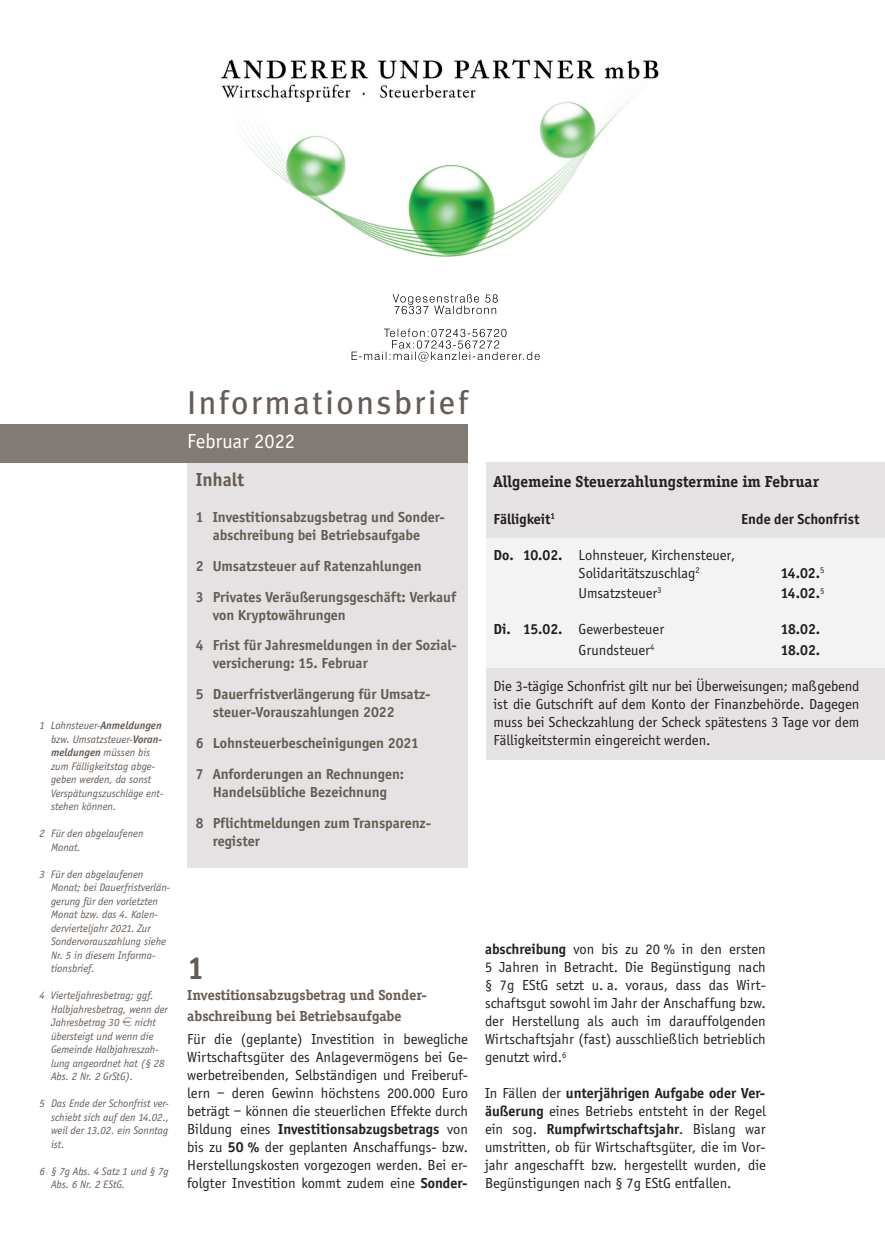
<style>
.page{position:relative;width:885px;height:1259px;background:#fff}
.page>*{position:absolute;margin:0;border:0;box-sizing:border-box;transform-origin:0 0}
.t1{font:33px "Meta Plus";letter-spacing:.075em;color:#665c55}
.t2{font:700 33px "Officina Serif";color:#665c55}
.t3{font:21px "Officina Sans";color:#fff}
.t4{font:700 19.5px "Officina Sans";color:#665c55}
.t5{font:700 16.5px "Officina Serif";color:#231f20}
.t6{font:15px/18px "Officina Sans";color:#231f20;text-align:justify}
.t7{font:700 15px/30.8px "Officina Sans";color:#665c55}
.t8{font:700 15px/21px "Officina Serif";color:#665c55}
.t9{font:700 15px "Officina Sans";color:#231f20}
.t10{font:italic 11.25px/13.5px "Officina Sans";color:#665c55}
.s1{font-weight:700}
.s2{font-family:"Eurofont";font-style:normal}
</style>
<div class="page">
<img style="left:221px;top:59px;width:438px;height:303px">
<div style="left:187px;top:462px;width:281px;height:405px;background:#e4e2e2"></div>
<div style="left:0;top:424px;width:468px;height:38px;background:#827a74"></div>
<div style="left:468px;top:462px;width:416px;height:298px;background:#e4e2e2"></div>
<div style="left:485px;top:538px;width:399px;height:130px;background:#f3f3f3"></div>
<div style="left:468px;top:421px;width:17px;height:374px;background:#fff"></div>
<p class="t10" style="left:51px;top:719px;width:114px;text-indent:-12px">1 Lohnsteuer-<span class="s1">Anmeldungen </span>bzw. Umsatzsteuer-<span class="s1">Voran&shy;meldungen</span> müssen bis zum Fälligkeitstag abge&shy;geben werden, da sonst<br>Verspätungszuschläge ent&shy;stehen können.</p>
<p class="t10" style="left:51px;top:827px;width:94px;text-indent:-12px">2 Für den abgelaufenen<br>Monat.</p>
<p class="t10" style="left:51px;top:868px;width:120px;text-indent:-12px">3 Für den abgelaufenen<br>Monat; bei Dauerfristverlän&shy;gerung für den vorletzten<br>Monat bzw. das 4. Kalen&shy;dervierteljahr 2021. Zur<br>Sondervorauszahlung siehe<br>Nr. 5 in diesem Informa&shy;tionsbrief.</p>
<p class="t10" style="left:51px;top:989px;width:118px;text-indent:-12px">4 Vierteljahresbetrag; ggf.<br>Halbjahresbetrag, wenn der<br>Jahresbetrag 30 <span class="s2">e</span> nicht übersteigt und wenn die<br>Gemeinde Halbjahreszah&shy;lung angeordnet hat (§ 28<br>Abs. 2 Nr. 2 GrStG).</p>
<p class="t10" style="left:51px;top:1097px;width:120px;text-align:justify;text-indent:-12px">5 Das Ende der Schonfrist ver&shy;schiebt sich auf den 14.02., weil der 13.02. ein Sonntag ist.</p>
<p class="t10" style="left:51px;top:1165px;width:119px;text-indent:-12px">6 § 7g Abs. 4 Satz 1 und § 7g<br>Abs. 6 Nr. 2 EStG.</p>
<h1 class="t1" style="left:187px;top:383px;width:282px">Informationsbrief</h1>
<h2 class="t3" style="left:187px;top:433px;width:109px">Februar 2022</h2>
<h3 class="t4" style="left:196px;top:472px;width:50px">Inhalt</h3>
<p class="t7" style="left:196px;top:509px;width:251px;line-height:18px;text-align:center">1 Investitionsabzugsbetrag und Sonder&shy;abschreibung bei Betriebsaufgabe</p>
<p class="t7" style="left:196px;top:552px;width:262px">2 Umsatzsteuer auf Ratenzahlungen<br>3 Privates Veräußerungsgeschäft: Verkauf</p>
<p class="t7" style="left:196px;top:600px;width:263px;text-indent:17px">von Kryptowährungen<br>4 Frist für Jahresmeldungen in der Sozial-</p>
<p class="t7" style="left:196px;top:649px;width:236px;text-indent:17px">versicherung: 15. Februar<br>5 Dauerfristverlängerung für Umsatz-</p>
<p class="t7" style="left:196px;top:698px;width:225px;text-indent:17px">steuer-Vorauszahlungen 2022<br>6 Lohnsteuerbescheinigungen 2021<br>7 Anforderungen an Rechnungen:</p>
<p class="t7" style="left:196px;top:777px;width:237px;text-indent:17px">Handelsübliche Bezeichnung<br>8 Pflichtmeldungen zum Transparenz-</p>
<p class="t7" style="left:213px;top:826px;width:49px">register</p>
<p class="t5" style="left:493px;top:475px;width:327px">Allgemeine Steuerzahlungstermine im Februar</p>
<p class="t9" style="left:493px;top:512px;width:63px">Fälligkeit<sup>1</sup></p>
<p class="t9" style="left:741px;top:512px;width:120px">Ende der Schonfrist</p>
<p class="t6" style="left:578px;top:547px;width:158px;text-indent:-85px"><span class="s1">Do. 10.02.</span> Lohnsteuer, Kirchensteuer,<br>Solidaritätszuschlag<sup>2</sup></p>
<p class="t9" style="left:780px;top:567px;width:45px">14.02.<sup>5</sup></p>
<p class="t6" style="left:578px;top:585px;width:84px">Umsatzsteuer<sup>3</sup></p>
<p class="t9" style="left:780px;top:587px;width:45px">14.02.<sup>5</sup></p>
<p class="t6" style="left:493px;top:621px;width:172px"><span class="s1">Di. 15.02.</span> Gewerbesteuer</p>
<p class="t9" style="left:780px;top:623px;width:41px">18.02.</p>
<p class="t6" style="left:578px;top:642px;width:77px">Grundsteuer<sup>4</sup></p>
<p class="t9" style="left:780px;top:644px;width:41px">18.02.</p>
<p class="t6" style="left:493px;top:678px;width:367px">Die 3-tägige Schonfrist gilt nur bei Überweisungen; maßgebend ist die Gutschrift auf dem Konto der Finanzbehörde. Dagegen muss bei Scheckzahlung der Scheck spätestens 3 Tage vor dem Fälligkeitstermin eingereicht werden.</p>
<h1 class="t2" style="left:187px;top:955px;width:19px">1</h1>
<p class="t8" style="left:187px;top:985px;width:241px">Investitionsabzugsbetrag und Sonder&shy;abschreibung bei Betriebsaufgabe</p>
<p class="t6" style="left:187px;top:1031px;width:282px">Für die (geplante) Investition in bewegliche Wirtschaftsgüter des Anlagevermögens bei Ge&shy;werbetreibenden, Selbständigen und Freiberuf&shy;lern – deren Gewinn höchstens 200.000 Euro beträgt – können die steuerlichen Effekte durch Bildung eines <span class="s1">Investitionsabzugsbetrags</span> von bis zu <span class="s1">50 %</span> der geplanten Anschaffungs- bzw.<br>Herstellungskosten vorgezogen werden. Bei er&shy;folgter Investition kommt zudem eine <span class="s1">Sonder-</span></p>
<p class="t6" style="left:485px;top:941px;width:282px"><span class="s1">abschreibung</span> von bis zu 20 % in den ersten 5 Jahren in Betracht. Die Begünstigung nach § 7g EStG setzt u. a. voraus, dass das Wirt&shy;schaftsgut sowohl im Jahr der Anschaffung bzw. der Herstellung als auch im darauffolgenden Wirtschaftsjahr (fast) ausschließlich betrieblich genutzt wird.<sup>6</sup></p>
<p class="t6" style="left:485px;top:1085px;width:282px">In Fällen der <span class="s1">unterjährigen Aufgabe oder Ver&shy;äußerung</span> eines Betriebs entsteht in der Regel ein sog. <span class="s1">Rumpfwirtschaftsjahr</span>. Bislang war umstritten, ob für Wirtschaftsgüter, die im Vor&shy;jahr angeschafft bzw. hergestellt wurden, die Begünstigungen nach § 7g EStG entfallen.</p>
</div>
